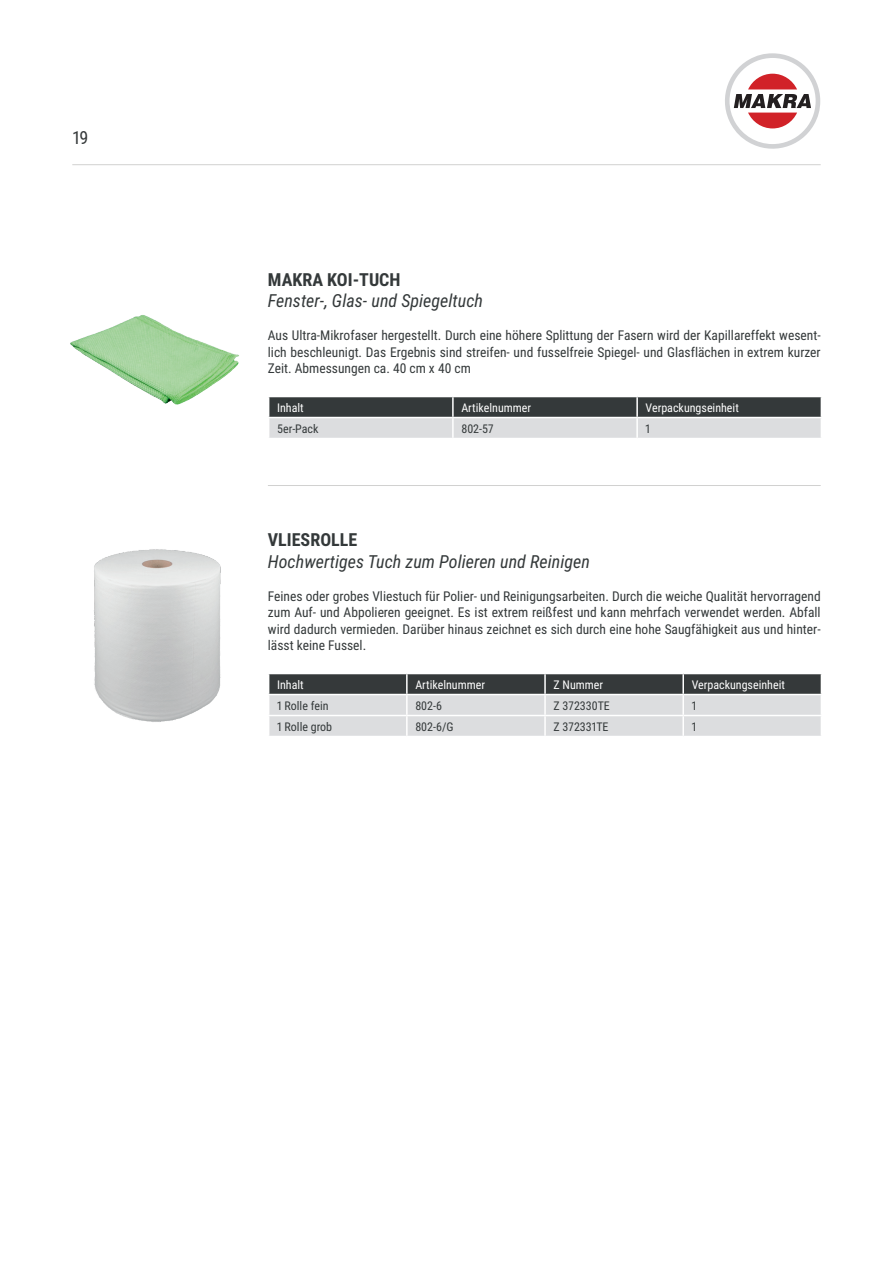
<style>
.page{position:relative;width:893px;height:1263px;background:#fff}
.page>*{position:absolute;margin:0;border:0;box-sizing:border-box;transform-origin:0 0}
.t1{font:italic 18px "Roboto Condensed";color:#34393a}
.t2{font:700 18px "Roboto Condensed";color:#34393a}
.t3{font:18px "Roboto Condensed";color:#35393a}
.t4{font:13.5px/16.5px "Roboto Condensed";color:#34393a;text-align:justify}
.t5{font:12px "Roboto Condensed";color:#fff}
.t6{font:12px "Roboto Condensed";color:#34393a}
</style>
<div class="page">
<svg style="left:268px;top:396px;width:554px;height:42px;background:#919495"></svg>
<img style="left:70px;top:315px;width:169px;height:90px">
<hr style="left:268px;top:485px;width:553px;height:1px;background:#d1d1d0">
<svg style="left:268px;top:673px;width:554px;height:63px;background:#aaacad"></svg>
<hr style="left:268px;top:715px;width:139px;height:1px;background:#fff">
<hr style="left:407px;top:715px;width:138px;height:1px;background:#fff">
<hr style="left:545px;top:715px;width:138px;height:1px;background:#fff">
<hr style="left:683px;top:715px;width:139px;height:1px;background:#fff">
<img style="left:94px;top:549px;width:127px;height:173px">
<hr style="left:72px;top:164px;width:749px;height:1px;background:#d1d1d0">
<svg style="left:725px;top:53px;width:95px;height:96px"></svg>
<h1 class="t3" style="left:72px;top:125px;width:17px">19</h1>
<h1 class="t2" style="left:268px;top:267px;width:134px">MAKRA KOI-TUCH</h1>
<h1 class="t1" style="left:268px;top:288px;width:217px">Fenster-, Glas- und Spiegeltuch</h1>
<p class="t4" style="left:268px;top:327px;width:554px">Aus Ultra-Mikrofaser hergestellt. Durch eine höhere Splittung der Fasern wird der Kapillareffekt wesent&shy;lich beschleunigt. Das Ergebnis sind streifen- und fusselfreie Spiegel- und Glasflächen in extrem kurzer Zeit. Abmessungen ca. 40 cm x 40 cm</p>
<p class="t5" style="left:277px;top:399px;width:28px">Inhalt</p>
<p class="t5" style="left:461px;top:399px;width:71px">Artikelnummer</p>
<p class="t5" style="left:646px;top:399px;width:95px">Verpackungseinheit</p>
<p class="t6" style="left:277px;top:420px;width:43px">5er-Pack</p>
<p class="t6" style="left:461px;top:420px;width:34px">802-57</p>
<p class="t6" style="left:646px;top:420px;width:6px">1</p>
<h1 class="t2" style="left:268px;top:527px;width:91px">VLIESROLLE</h1>
<h1 class="t1" style="left:268px;top:549px;width:324px">Hochwertiges Tuch zum Polieren und Reinigen</h1>
<p class="t4" style="left:268px;top:587px;width:554px">Feines oder grobes Vliestuch für Polier- und Reinigungsarbeiten. Durch die weiche Qualität hervorragend zum Auf- und Abpolieren geeignet. Es ist extrem reißfest und kann mehrfach verwendet werden. Abfall wird dadurch vermieden. Darüber hinaus zeichnet es sich durch eine hohe Saugfähigkeit aus und hinter&shy;lässt keine Fussel.</p>
<p class="t5" style="left:277px;top:676px;width:28px">Inhalt</p>
<p class="t5" style="left:415px;top:676px;width:71px">Artikelnummer</p>
<p class="t5" style="left:554px;top:676px;width:51px">Z Nummer</p>
<p class="t5" style="left:692px;top:676px;width:95px">Verpackungseinheit</p>
<p class="t6" style="left:277px;top:697px;width:53px">1 Rolle fein</p>
<p class="t6" style="left:415px;top:697px;width:28px">802-6</p>
<p class="t6" style="left:554px;top:697px;width:58px">Z 372330TE</p>
<p class="t6" style="left:692px;top:697px;width:6px">1</p>
<p class="t6" style="left:277px;top:718px;width:56px">1 Rolle grob</p>
<p class="t6" style="left:415px;top:718px;width:40px">802-6/G</p>
<p class="t6" style="left:554px;top:718px;width:57px">Z 372331TE</p>
<p class="t6" style="left:692px;top:718px;width:6px">1</p>
</div>
